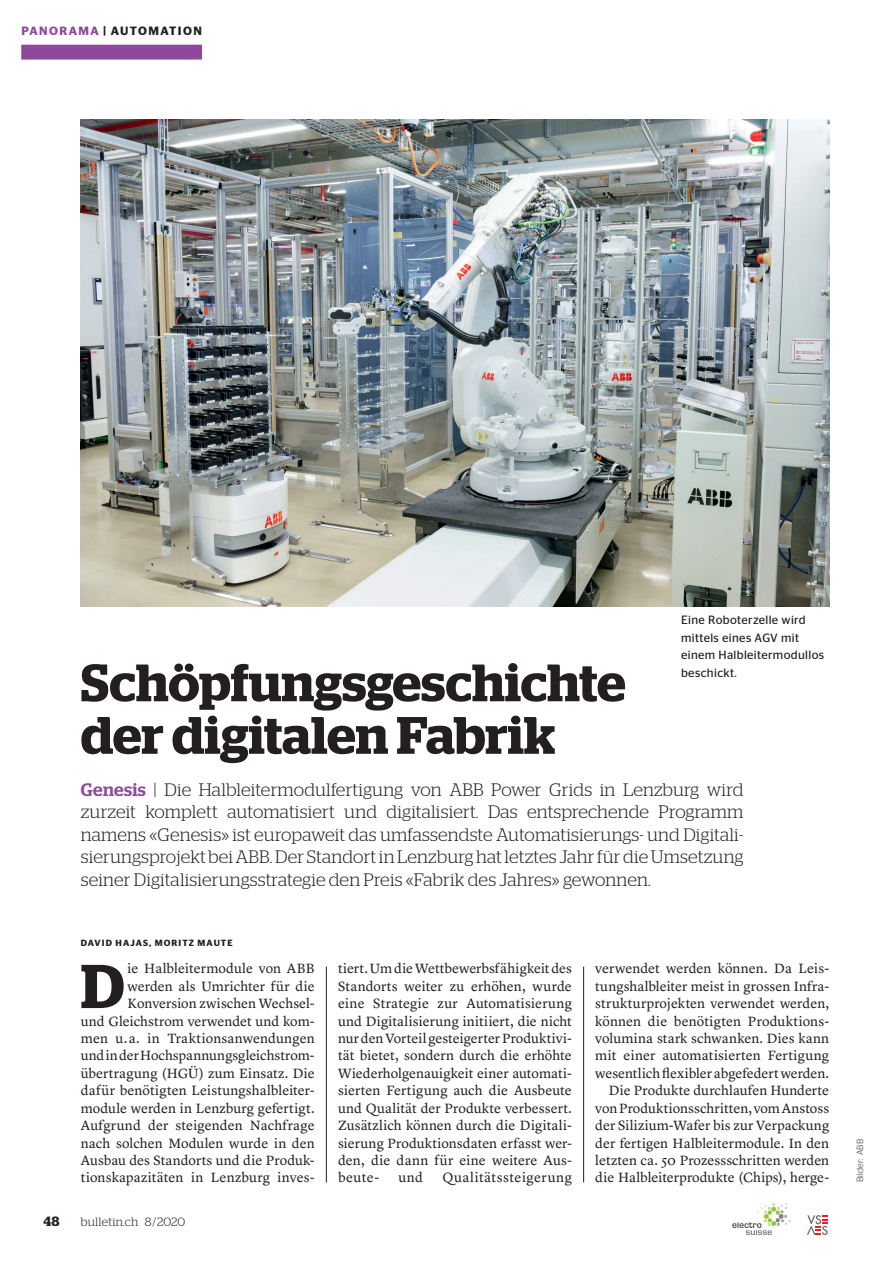
<style>
.page{position:relative;width:893px;height:1263px;background:#fff}
.page>*{position:absolute;margin:0;border:0;box-sizing:border-box;transform-origin:0 0}
.t1{font:600 61.65px "Stag";color:#231f20}
.t2{font:600 52.5px/52.5px "Stag";color:#231f20}
.t3{font:300 18px/22.5px "Stag";letter-spacing:.005em;color:#231f20;text-align:justify}
.t4{font:13.95px/17.4px "Lyon Text";letter-spacing:.005em;color:#231f20;text-align:right}
.t5{font:13.95px "Lyon Text";letter-spacing:.04em;color:#231f20}
.t6{font:600 13.5px "Stag";color:#231f20}
.t7{font:12px/17.4px "Stag Sans";letter-spacing:.03em;color:#231f20}
.t8{font:600 12px "Stag Sans";letter-spacing:.12em;color:#231f20}
.t9{font:300 12px "Stag";letter-spacing:.02em;color:#231f20}
.t10{font:600 9px "Stag Sans";letter-spacing:.12em;color:#231f20}
.t11{font:300 9px "Stag Sans";letter-spacing:.03em;color:#231f20}
.s1{color:#8e499b}
.s2{font-weight:500;color:#8e499b}
</style>
<div class="page">
<svg style="left:807px;top:1215px;width:21px;height:20px"></svg>
<svg style="left:732px;top:1203px;width:59px;height:32px"></svg>
<div style="left:21px;top:45px;width:181px;height:15px;background:#8e499b"></div>
<hr style="left:326px;top:966px;width:1px;height:216px;background:#231f20">
<hr style="left:583px;top:966px;width:1px;height:216px;background:#231f20">
<img style="left:81px;top:119px;width:748px;height:488px">
<p class="t8" style="left:21px;top:24px;width:182px"><span class="s1">PANORAMA</span> | AUTOMATION</p>
<h2 class="t2" style="left:81px;top:656px;width:546px">Schöpfungsgeschichte der digitalen Fabrik</h2>
<p class="t7" style="left:681px;top:611px;width:145px">Eine Roboterzelle wird mittels eines AGV mit einem Halbleitermodullos beschickt.</p>
<p class="t3" style="left:81px;top:778px;width:664px"><span class="s2">Genesis</span> | Die Halbleitermodulfertigung von ABB Power Grids in Lenzburg wird zurzeit komplett automatisiert und digitalisiert. Das entsprechende Programm namens «Genesis» ist europaweit das umfassendste Automatisierungs- und Digitali&shy;sierungsprojekt bei ABB. Der Standort in Lenzburg hat letztes Jahr für die Umsetzung seiner Digitalisierungsstrategie den Preis «Fabrik des Jahres» gewonnen.</p>
<p class="t10" style="left:81px;top:937px;width:153px">DAVID HAJAS, MORITZ MAUTE</p>
<p class="t4" style="left:81px;top:959px;width:235px">ie Halbleitermodule von ABB werden als Umrichter für die Konversion zwischen Wechsel-<br>und Gleichstrom verwendet und kom&shy;men u. a. in Traktionsanwendungen und in der Hochspannungsgleichstrom&shy;übertragung (HGÜ) zum Einsatz. Die dafür benötigten Leistungshalbleiter&shy;module werden in Lenzburg gefertigt.<br>Aufgrund der steigenden Nachfrage nach solchen Modulen wurde in den Ausbau des Standorts und die Produk&shy;tionskapazitäten in Lenzburg inves-</p>
<p class="t4" style="left:338px;top:959px;width:235px;text-align:justify">tiert. Um die Wettbewerbsfähigkeit des Standorts weiter zu erhöhen, wurde eine Strategie zur Automatisierung und Digitalisierung initiiert, die nicht nur den Vorteil gesteigerter Produktivi&shy;tät bietet, sondern durch die erhöhte Wiederholgenauigkeit einer automati&shy;sierten Fertigung auch die Ausbeute und Qualität der Produkte verbessert.<br>Zusätzlich können durch die Digitali&shy;sierung Produktionsdaten erfasst wer&shy;den, die dann für eine weitere Aus&shy;beute-</p>
<h1 class="t1" style="left:81px;top:950px;width:45px">D</h1>
<p class="t4" style="left:398px;top:1168px;width:26px">und</p>
<p class="t5" style="left:442px;top:1167px;width:131px">Qualitätssteigerung</p>
<p class="t6" style="left:43px;top:1213px;width:18px">48</p>
<p class="t9" style="left:81px;top:1215px;width:106px">bulletin.ch 8/2020</p>
<p class="t4" style="left:595px;top:959px;width:235px">verwendet werden können. Da Leis&shy;tungshalbleiter meist in grossen Infra&shy;strukturprojekten verwendet werden, können die benötigten Produktions&shy;volumina stark schwanken. Dies kann mit einer automatisierten Fertigung wesentlich flexibler abgefedert werden.<br>Die Produkte durchlaufen Hunderte von Produktionsschritten, vom Anstoss der Silizium-Wafer bis zur Verpackung der fertigen Halbleitermodule. In den letzten ca. 50 Prozessschritten werden die Halbleiterprodukte (Chips), herge-</p>
<p class="t11" style="left:855px;top:1182px;width:45px;rotate:-90deg">Bilder: ABB</p>
</div>
